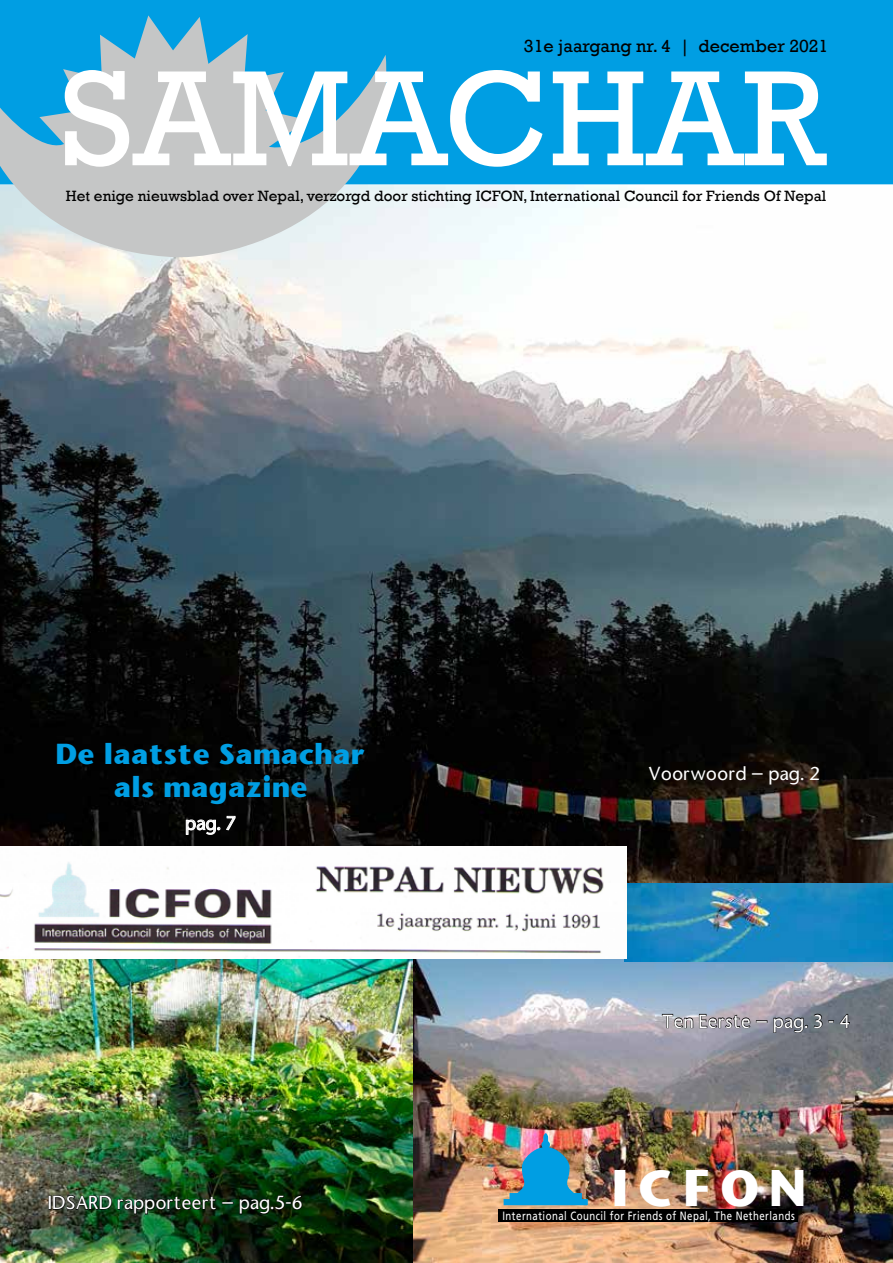
<style>
.page{position:relative;width:893px;height:1263px;background:#fff}
.page>*{position:absolute;margin:0;border:0;box-sizing:border-box;transform-origin:0 0}
.t1{font:138px "Rockwell";color:#fff}
.t2{font:700 48px "Stone Sans";letter-spacing:.2em;color:#fff}
.t3{font:700 48px "Stone Sans";letter-spacing:.2em;color:#fff}
.t4{font:700 27px/33px "Stone Sans";color:#009ee3;text-align:center}
.t5{font:500 18px "Stone Sans";color:#fff}
.t6{font:18px "Rockwell";color:#000}
.t7{font:15.3px "Rockwell";color:#000}
.t8{font:12px "Frutiger";letter-spacing:.05em;color:#fff;scale:.8 1}
</style>
<div class="page">
<img style="left:412px;top:959px;width:481px;height:304px">
<img style="left:624px;top:882px;width:269px;height:80px">
<img style="left:0;top:185px;width:893px;height:697px">
<div style="left:0;top:0;width:893px;height:184px;background:#009ee3"></div>
<svg style="left:0;top:15px;width:399px;height:248px;background:#8ebfd4"></svg>
<div style="left:498px;top:1209px;width:300px;height:13px;background:#000"></div>
<img style="left:504px;top:1132px;width:84px;height:73px">
<img style="left:0;top:959px;width:412px;height:304px">
<img style="left:49px;top:1192px;width:184px;height:23px">
<svg style="left:239px;top:1192px;width:64px;height:23px"></svg>
<img style="left:0;top:846px;width:626px;height:113px">
<svg style="left:662px;top:1014px;width:31px;height:14px"></svg>
<svg style="left:699px;top:1014px;width:68px;height:15px"></svg>
<svg style="left:773px;top:1011px;width:77px;height:22px;background:#60656d"></svg>
<svg style="left:186px;top:816px;width:50px;height:19px"></svg>
<p class="t6" style="left:524px;top:35px;width:306px">31e jaargang nr. 4 | december 2021</p>
<h1 class="t1" style="left:60px;top:39px;width:768px">SAMACHAR</h1>
<p class="t7" style="left:66px;top:187px;width:762px">Het enige nieuwsblad over Nepal, verzorgd door stichting ICFON, International Council for Friends Of Nepal</p>
<h3 class="t4" style="left:56px;top:737px;width:311px">De laatste Samachar als magazine</h3>
<p class="t5" style="left:185px;top:812px;width:52px">pag. 7</p>
<p class="t5" style="left:48px;top:1191px;width:256px">IDSARD rapporteert – pag.5-6</p>
<p class="t5" style="left:648px;top:762px;width:173px">Voorwoord – pag. 2</p>
<p class="t5" style="left:662px;top:1010px;width:190px">Ten Eerste – pag. 3 - 4</p>
<h2 class="t2" style="left:643px;top:1128px;width:167px">ICFON</h2>
<p class="t8" style="left:502px;top:1208px;width:367px">International Council for Friends of Nepal, The Netherlands</p>
<h2 class="t3" style="left:611px;top:1155px;width:197px">ICFON</h2>
</div>
